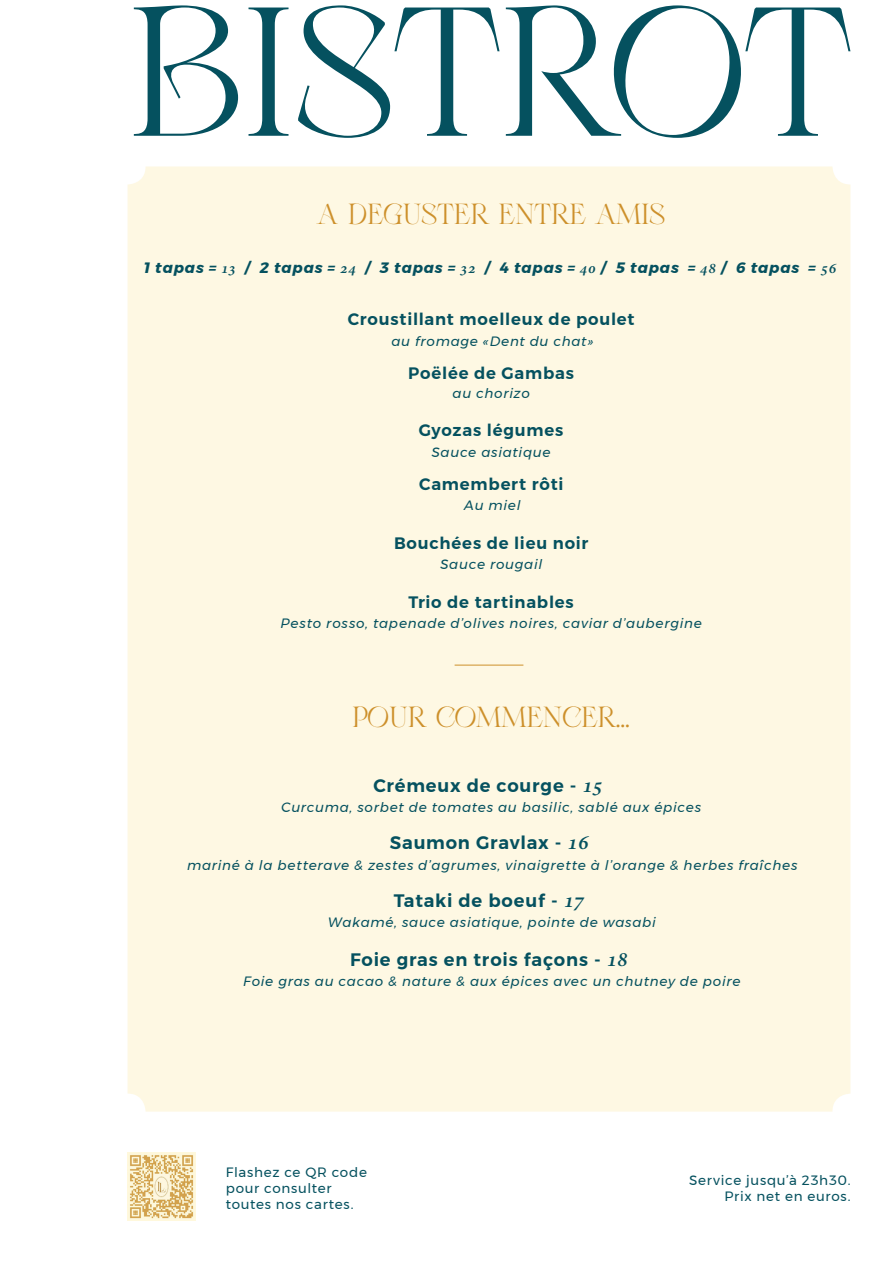
<style>
.page{position:relative;width:893px;height:1263px;background:#fff}
.page>*{position:absolute;margin:0;border:0;box-sizing:border-box;transform-origin:0 0}
.t1{font:208.5px "Glitther Syavina Freebies";color:#05515f}
.t2{font:33px "Glitther Syavina Freebies";color:#cd902b}
.t3{font:600 18px "Montserrat";letter-spacing:.045em;color:#05515f}
.t4{font:600 16.5px "Montserrat";letter-spacing:.045em;color:#05515f}
.t5{font:italic 700 15px "Montserrat";letter-spacing:.055em;color:#05515f}
.t6{font:italic 13.5px "Montserrat";letter-spacing:.05em;color:#05515f}
.t7{font:13.5px "Montserrat";letter-spacing:.05em;color:#05515f}
.s1{font-family:"Adobe Hebrew"}
.s2{font-family:"Adobe Hebrew";font-weight:700;font-style:italic;font-size:21px}
</style>
<div class="page">
<div style="left:128px;top:166px;width:722px;height:945px;background:#fef8e3;border-radius:18px"></div>
<hr style="left:455px;top:665px;width:68px;height:1px;background:#cd902b">
<img style="left:128px;top:1153px;width:67px;height:67px">
<p class="t1" style="left:128px;top:-24px;width:724px">BISTROT</p>
<p class="t2" style="left:317px;top:198px;width:349px">A DEGUSTER ENTRE AMIS</p>
<p class="t5" style="left:144px;top:255px;width:694px">1 tapas = <span class="s1">13</span> / 2 tapas = <span class="s1">24</span> / 3 tapas = <span class="s1">32</span> / 4 tapas = <span class="s1">40</span> / 5 tapas = <span class="s1">48</span> / 6 tapas = <span class="s1">56</span></p>
<p class="t4" style="left:348px;top:307px;width:288px">Croustillant moelleux de poulet</p>
<p class="t4" style="left:408px;top:360px;width:167px">Poëlée de Gambas</p>
<p class="t6" style="left:391px;top:331px;width:203px">au fromage «Dent du chat»</p>
<p class="t6" style="left:453px;top:383px;width:79px">au chorizo</p>
<p class="t4" style="left:419px;top:417px;width:146px">Gyozas légumes</p>
<p class="t6" style="left:432px;top:441px;width:120px">Sauce asiatique</p>
<p class="t4" style="left:419px;top:471px;width:146px">Camembert rôti</p>
<p class="t6" style="left:464px;top:494px;width:58px">Au miel</p>
<p class="t4" style="left:394px;top:530px;width:196px">Bouchées de lieu noir</p>
<p class="t6" style="left:440px;top:554px;width:103px">Sauce rougail</p>
<p class="t4" style="left:409px;top:589px;width:167px">Trio de tartinables</p>
<p class="t6" style="left:281px;top:613px;width:423px">Pesto rosso, tapenade d’olives noires, caviar d’aubergine</p>
<p class="t2" style="left:353px;top:702px;width:278px">POUR COMMENCER...</p>
<p class="t3" style="left:373px;top:771px;width:231px">Crémeux de courge - <span class="s2">15</span></p>
<p class="t6" style="left:281px;top:797px;width:422px">Curcuma, sorbet de tomates au basilic, sablé aux épices</p>
<p class="t3" style="left:390px;top:829px;width:201px">Saumon Gravlax - <span class="s2">16</span></p>
<p class="t6" style="left:187px;top:854px;width:612px">mariné à la betterave &amp; zestes d’agrumes, vinaigrette à l’orange &amp; herbes fraîches</p>
<p class="t3" style="left:394px;top:887px;width:192px">Tataki de boeuf - <span class="s2">17</span></p>
<p class="t6" style="left:328px;top:912px;width:329px">Wakamé, sauce asiatique, pointe de wasabi</p>
<p class="t3" style="left:350px;top:946px;width:279px">Foie gras en trois façons - <span class="s2">18</span></p>
<p class="t6" style="left:243px;top:971px;width:499px">Foie gras au cacao &amp; nature &amp; aux épices avec un chutney de poire</p>
<p class="t7" style="left:226px;top:1161px;width:143px">Flashez ce QR code</p>
<p class="t7" style="left:226px;top:1178px;width:107px">pour consulter</p>
<p class="t7" style="left:226px;top:1194px;width:129px">toutes nos cartes.</p>
<p class="t7" style="left:689px;top:1170px;width:163px">Service jusqu’à 23h30.</p>
<p class="t7" style="left:724px;top:1186px;width:127px">Prix net en euros.</p>
</div>
